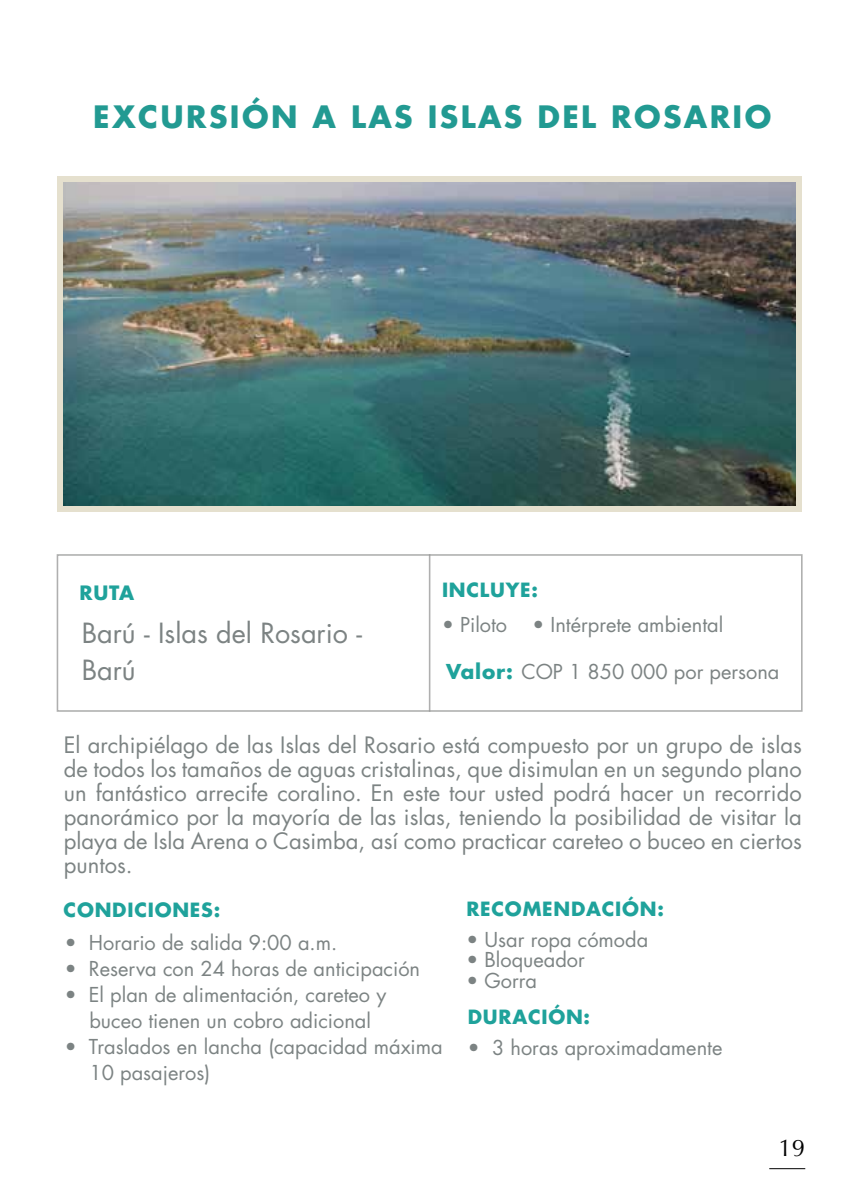
<style>
.page{position:relative;width:862px;height:1202px;background:#fff}
.page>*{position:absolute;margin:0;border:0;box-sizing:border-box;transform-origin:0 0}
.t1{font:700 30px "Futura Std";letter-spacing:.08em;color:#229a92}
.t2{font:27px/36.6px "Futura Std";color:#7c8383}
.t3{font:24px "Optima";color:#000}
.t4{font:22px/24px "Futura Std";color:#7c8383;text-align:justify}
.t5{font:20px/26px "Futura Std";color:#7c8383;text-align:center}
.t6{font:700 19.2px "Futura Std";color:#1fa29b}
.t7{font:700 19px "Futura Std";letter-spacing:.04em;color:#1fa29b}
.s1{font-weight:700;color:#1fa29b}
</style>
<div class="page">
<hr style="left:769px;top:1168px;width:36px;height:1px;background:#000">
<div style="left:57px;top:176px;width:745px;height:336px;background:#e5e0ce"></div>
<img style="left:64px;top:182px;width:731px;height:323px">
<div style="left:57px;top:554px;width:745px;height:158px;border:2px solid #979897"></div>
<hr style="left:429px;top:554px;width:1px;height:158px;background:#979897">
<h1 class="t1" style="left:93px;top:97px;width:679px">EXCURSIÓN A LAS ISLAS DEL ROSARIO</h1>
<p class="t6" style="left:80px;top:580px;width:56px">RUTA</p>
<p class="t2" style="left:82px;top:615px;width:281px">Barú - Islas del Rosario -<br>Barú</p>
<p class="t7" style="left:442px;top:577px;width:97px">INCLUYE:</p>
<p class="t5" style="left:442px;top:611px;width:67px">• Piloto</p>
<p class="t5" style="left:532px;top:611px;width:192px">• Intérprete ambiental</p>
<p class="t5" style="left:446px;top:659px;width:335px"><span class="s1">Valor:</span> COP 1 850 000 por persona</p>
<p class="t4" style="left:64px;top:733px;width:739px">El archipiélago de las Islas del Rosario está compuesto por un grupo de islas de todos los tamaños de aguas cristalinas, que disimulan en un segundo plano un fantástico arrecife coralino. En este tour usted podrá hacer un recorrido panorámico por la mayoría de las islas, teniendo la posibilidad de visitar la playa de Isla Arena o Casimba, así como practicar careteo o buceo en ciertos puntos.</p>
<p class="t7" style="left:64px;top:897px;width:158px">CONDICIONES:</p>
<p class="t5" style="left:65px;top:930px;width:274px">• Horario de salida 9:00 a.m.</p>
<p class="t5" style="left:65px;top:956px;width:357px">• Reserva con 24 horas de anticipación</p>
<p class="t5" style="left:65px;top:982px;width:323px">• El plan de alimentación, careteo y buceo tienen un cobro adicional</p>
<p class="t5" style="left:89px;top:1034px;width:355px;text-align:left;text-indent:-25px">• Traslados en lancha (capacidad máxima<br>10 pasajeros)</p>
<p class="t7" style="left:466px;top:896px;width:199px">RECOMENDACIÓN:</p>
<p class="t5" style="left:466px;top:926px;width:183px">• Usar ropa cómoda</p>
<p class="t5" style="left:466px;top:947px;width:120px">• Bloqueador</p>
<p class="t5" style="left:466px;top:968px;width:72px">• Gorra</p>
<p class="t7" style="left:468px;top:1004px;width:124px">DURACIÓN:</p>
<p class="t5" style="left:468px;top:1034px;width:256px">• 3 horas aproximadamente</p>
<p class="t3" style="left:778px;top:1134px;width:28px">19</p>
</div>
